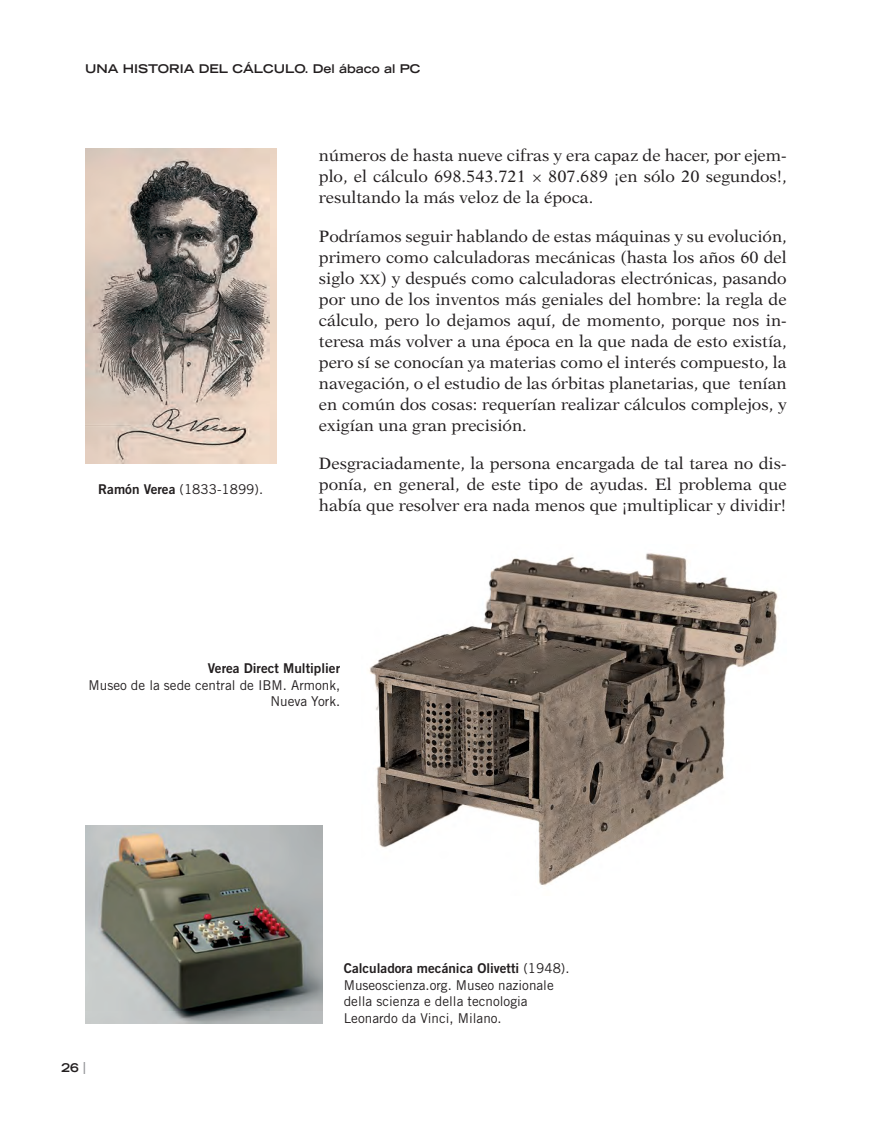
<style>
.page{position:relative;width:893px;height:1123px;background:#fff}
.page>*{position:absolute;margin:0;border:0;box-sizing:border-box;transform-origin:0 0}
.t1{font:16.5px/21px "New Aster LT Std";color:#231f20;text-align:justify}
.t2{font:13.5px/16.5px "Trade Gothic LT Std";color:#231f20;text-align:right}
.t3{font:13.5px "Trade Gothic LT Std Bd 2";color:#231f20}
.t4{font:700 expanded 12px "Trade Gothic LT Std";color:#231f20}
.s1{font-family:"Trade Gothic LT Std Bd 2"}
.s2{font-size:13.5px}
.s3{color:#939598}
.s4{font-family:"Trade Gothic LT Std"}
</style>
<div class="page">
<img style="left:85px;top:149px;width:191px;height:314px">
<img style="left:369px;top:553px;width:409px;height:333px">
<img style="left:85px;top:825px;width:238px;height:198px">
<p class="t4" style="left:85px;top:60px;width:337px">UNA HISTORIA DEL CÁLCULO. Del ábaco al PC</p>
<p class="t2" style="left:98px;top:481px;width:166px"><span class="s1">Ramón Verea</span> (1833-1899).</p>
<p class="t1" style="left:319px;top:145px;width:469px">números de hasta nueve cifras y era capaz de hacer, por ejem&shy;plo, el cálculo 698.543.721 × 807.689 ¡en sólo 20 segundos!, resultando la más veloz de la época.</p>
<p class="t1" style="left:319px;top:225px;width:469px">Podríamos seguir hablando de estas máquinas y su evolución, primero como calculadoras mecánicas (hasta los años 60 del siglo <span class="s2">XX</span>) y después como calculadoras electrónicas, pasando por uno de los inventos más geniales del hombre: la regla de cálculo, pero lo dejamos aquí, de momento, porque nos in&shy;teresa más volver a una época en la que nada de esto existía, pero sí se conocían ya materias como el interés compuesto, la navegación, o el estudio de las órbitas planetarias, que tenían en común dos cosas: requerían realizar cálculos complejos, y exigían una gran precisión.</p>
<p class="t1" style="left:319px;top:452px;width:469px">Desgraciadamente, la persona encargada de tal tarea no dis&shy;ponía, en general, de este tipo de ayudas. El problema que había que resolver era nada menos que ¡multiplicar y dividir!</p>
<p class="t3" style="left:208px;top:660px;width:134px">Verea Direct Multiplier</p>
<p class="t2" style="left:89px;top:676px;width:253px">Museo de la sede central de IBM. Armonk,<br>Nueva York.</p>
<p class="t4" style="left:61px;top:1060px;width:26px">26 <span class="s3">|</span></p>
<p class="t3" style="left:344px;top:960px;width:227px">Calculadora mecánica Olivetti <span class="s4">(1948).</span></p>
<p class="t2" style="left:344px;top:976px;width:211px;text-align:left">Museoscienza.org. Museo nazionale della scienza e della tecnologia<br>Leonardo da Vinci, Milano.</p>
</div>
